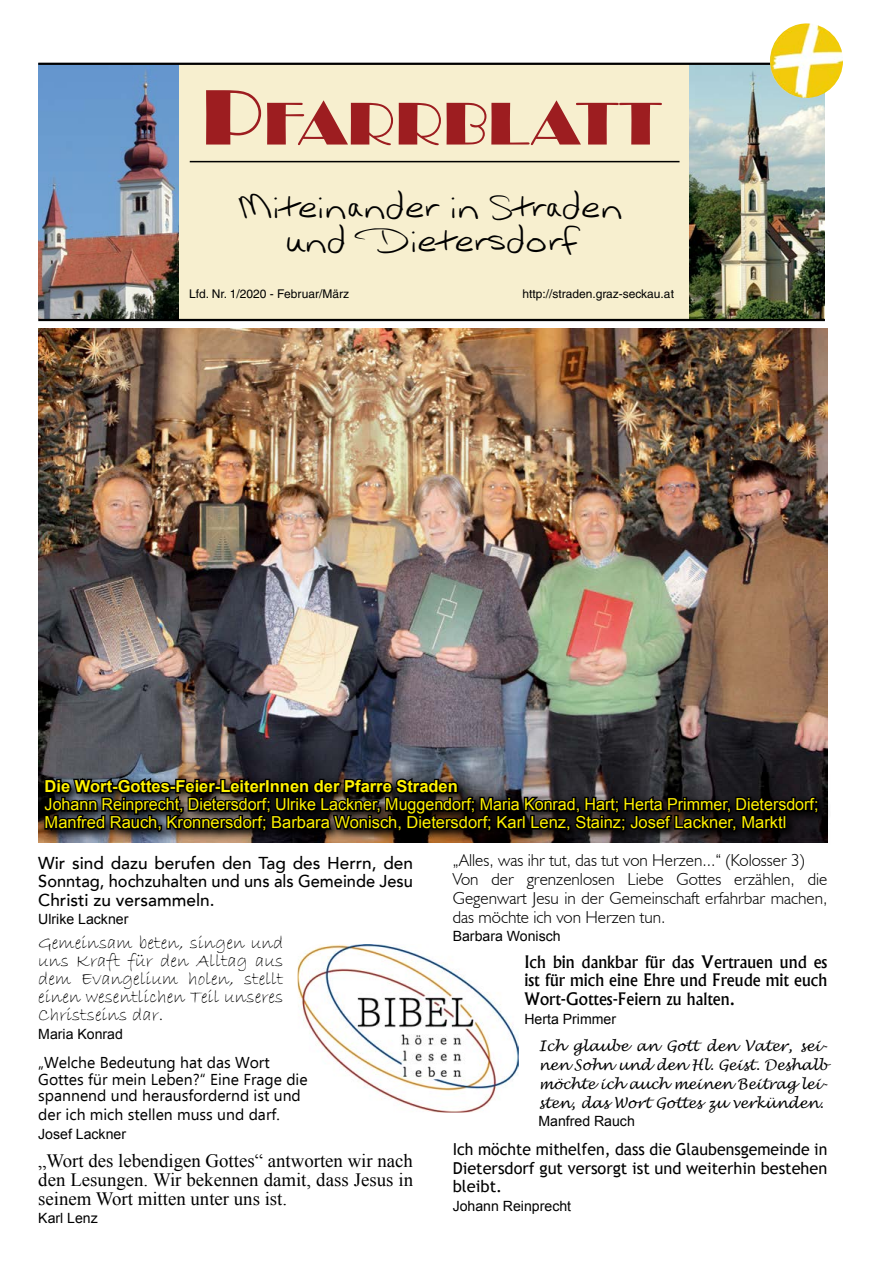
<style>
.page{position:relative;width:893px;height:1263px;background:#fff}
.page>*{position:absolute;margin:0;border:0;box-sizing:border-box;transform-origin:0 0}
.t1{font:62.55px "Broadway";color:#9d1d20}
.t2{font:28.5px/34.2px "CRAE";color:#000;text-align:center}
.t3{font:18.75px/18.1px "Bradley Hand ITC";color:#000;text-align:justify}
.t4{font:18.75px/18.8px "Times New Roman";color:#000;text-align:justify}
.t5{font:300 17.25px/18.8px "Humanist 521 BT";color:#000}
.t6{font:500 17.25px/18.5px "Avenir";color:#000;text-align:justify}
.t7{font:16.5px/18px "Arial";color:#fff200}
.t8{font:16.5px/18.8px "Trebuchet MS";color:#000;text-align:justify;scale:.96 1}
.t9{font:500 16.5px/18.8px "Albertus";color:#000;text-align:justify}
.t10{font:700 16.5px "Arial";color:#fff200}
.t11{font:15.75px/16.5px "Ebrima";color:#000}
.t12{font:14.25px/18.8px "Lucida Handwrit";color:#000;text-align:justify}
.t13{font:14.1px "Arial";color:#000}
.t14{font:12px "Helvetica";color:#000}
.s1{font-size:81.45px}
</style>
<div class="page">
<img style="left:298px;top:944px;width:221px;height:168px">
<div style="left:165px;top:64px;width:532px;height:255px;background:#f7efcf"></div>
<img style="left:690px;top:65px;width:135px;height:254px">
<img style="left:38px;top:65px;width:141px;height:254px">
<hr style="left:190px;top:161px;width:489px;height:1px;background:#000">
<hr style="left:38px;top:63px;width:787px;height:2px;background:#000">
<hr style="left:38px;top:319px;width:787px;height:2px;background:#000">
<img style="left:770px;top:23px;width:73px;height:75px">
<img style="left:38px;top:328px;width:789px;height:514px">
<img style="left:42px;top:768px;width:779px;height:75px">
<div style="left:782px;top:815px;width:5px;height:15px;border:3px solid #000"></div>
<h1 class="t1" style="left:201px;top:87px;width:462px"><span class="s1">P</span>FARRBLATT</h1>
<h2 class="t2" style="left:240px;top:193px;width:385px">Miteinander in Straden und Dietersdorf</h2>
<p class="t14" style="left:189px;top:286px;width:161px">Lfd. Nr. 1/2020 - Februar/März</p>
<p class="t14" style="left:522px;top:286px;width:153px">http://straden.graz-seckau.at</p>
<p class="t10" style="left:45px;top:775px;width:415px">Die Wort-Gottes-Feier-LeiterInnen der Pfarre Straden</p>
<p class="t7" style="left:45px;top:795px;width:775px">Johann Reinprecht, Dietersdorf; Ulrike Lackner, Muggendorf; Maria Konrad, Hart; Herta Primmer, Dietersdorf;<br>Manfred Rauch, Kronnersdorf; Barbara Wonisch, Dietersdorf; Karl Lenz, Stainz; Josef Lackner, Marktl</p>
<p class="t6" style="left:38px;top:854px;width:376px">Wir sind dazu berufen den Tag des Herrn, den Sonntag, hochzuhalten und uns als Gemeinde Jesu Christi zu versammeln.</p>
<p class="t13" style="left:38px;top:910px;width:92px">Ulrike Lackner</p>
<p class="t3" style="left:38px;top:934px;width:247px">Gemeinsam beten, singen und uns Kraft für den Alltag aus dem Evangelium holen, stellt einen wesentlichen Teil unseres Christseins dar.</p>
<p class="t13" style="left:38px;top:1025px;width:86px">Maria Konrad</p>
<p class="t11" style="left:38px;top:1055px;width:271px">„Welche Bedeutung hat das Wort<br>Gottes für mein Leben?“ Eine Frage die spannend und herausfordernd ist und</p>
<p class="t11" style="left:38px;top:1107px;width:243px">der ich mich stellen muss und darf.</p>
<p class="t13" style="left:38px;top:1124px;width:89px">Josef Lackner</p>
<p class="t4" style="left:38px;top:1151px;width:376px">„Wort des lebendigen Gottes“ antworten wir nach den Lesungen. Wir bekennen damit, dass Jesus in seinem Wort mitten unter uns ist.</p>
<p class="t13" style="left:38px;top:1209px;width:61px">Karl Lenz</p>
<p class="t5" style="left:453px;top:850px;width:376px">„Alles, was ihr tut, das tut von Herzen...“ (Kolosser 3)<br>Von der grenzenlosen Liebe Gottes erzählen, die Gegenwart Jesu in der Gemeinschaft erfahrbar machen, das möchte ich von Herzen tun.</p>
<p class="t13" style="left:453px;top:927px;width:109px">Barbara Wonisch</p>
<p class="t9" style="left:524px;top:952px;width:304px">Ich bin dankbar für das Vertrauen und es ist für mich eine Ehre und Freude mit euch Wort-Gottes-Feiern zu halten.</p>
<p class="t13" style="left:524px;top:1010px;width:93px">Herta Primmer</p>
<p class="t12" style="left:538px;top:1037px;width:291px">Ich glaube an Gott den Vater, sei&shy;nen Sohn und den Hl. Geist. Deshalb möchte ich auch meinen Beitrag lei&shy;sten, das Wort Gottes zu verkünden.</p>
<p class="t13" style="left:538px;top:1112px;width:98px">Manfred Rauch</p>
<p class="t8" style="left:453px;top:1140px;width:392px">Ich möchte mithelfen, dass die Glaubensgemeinde in Dietersdorf gut versorgt ist und weiterhin bestehen bleibt.</p>
<p class="t13" style="left:453px;top:1197px;width:120px">Johann Reinprecht</p>
</div>
